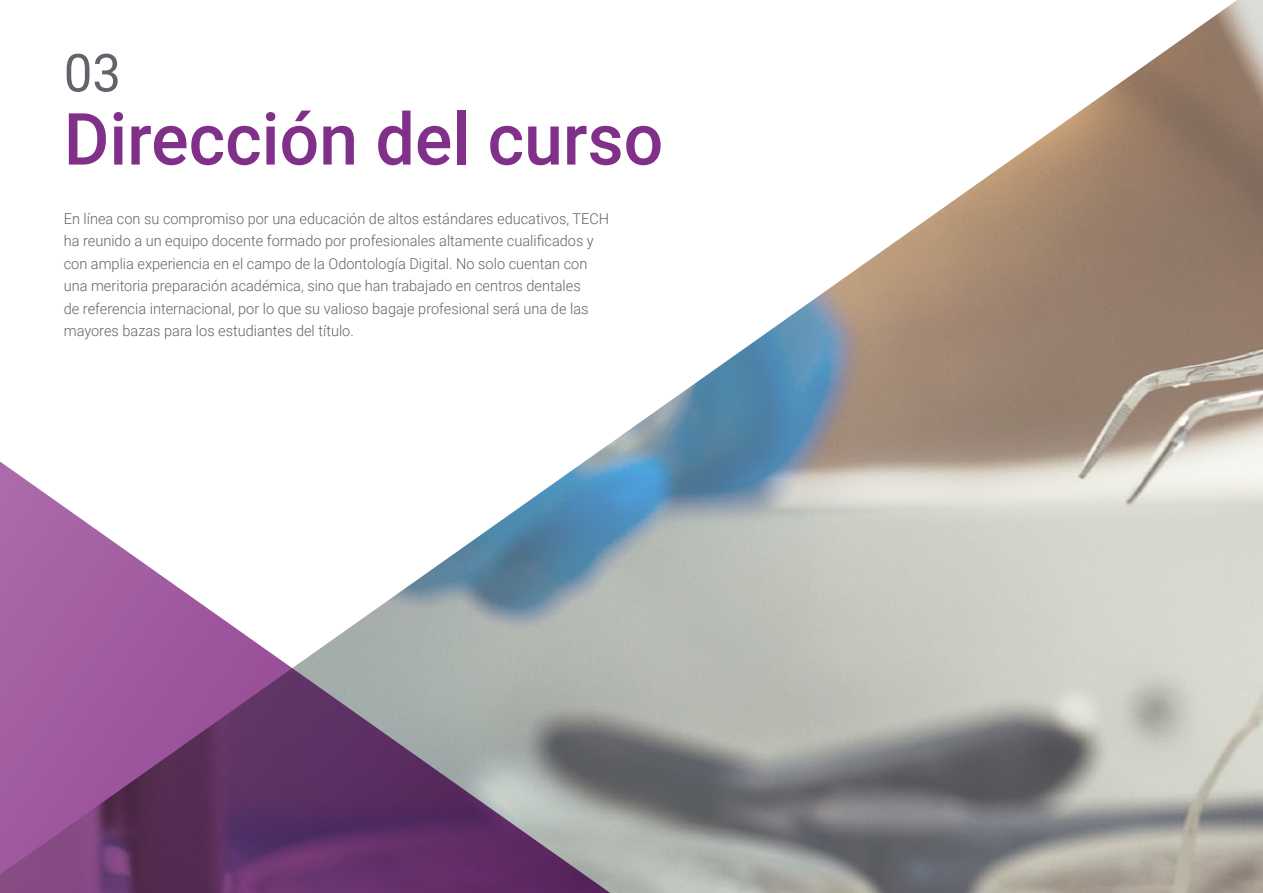
<style>
.page{position:relative;width:1263px;height:893px;background:#fff}
.page>*{position:absolute;margin:0;border:0;box-sizing:border-box;transform-origin:0 0}
.t1{font:500 72px "Roboto";color:#813089}
.t2{font:52.5px "Roboto";color:#61646a}
.t3{font:300 15px/22.5px "Roboto";color:#61646a}
</style>
<div class="page">
<img style="left:607px;top:0;width:656px;height:893px">
<svg style="left:0;top:446px;width:640px;height:447px"></svg>
<h2 class="t2" style="left:64px;top:36px;width:59px">03</h2>
<h1 class="t1" style="left:64px;top:89px;width:601px">Dirección del curso</h1>
<p class="t3" style="left:64px;top:207px;width:547px">En línea con su compromiso por una educación de altos estándares educativos, TECH ha reunido a un equipo docente formado por profesionales altamente cualificados y con amplia experiencia en el campo de la Odontología Digital. No solo cuentan con una meritoria preparación académica, sino que han trabajado en centros dentales<br>de referencia internacional, por lo que su valioso bagaje profesional será una de las mayores bazas para los estudiantes del título.</p>
</div>
